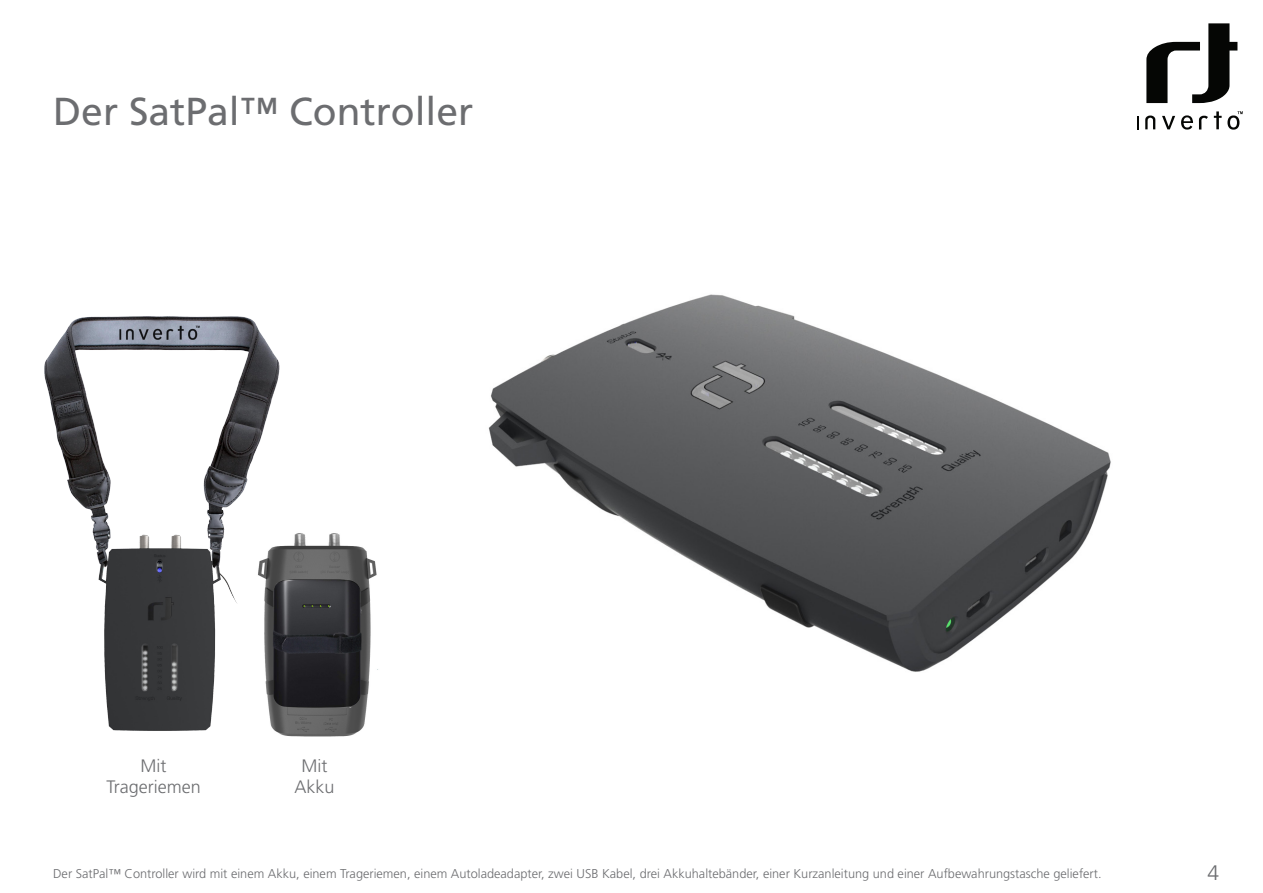
<style>
.page{position:relative;width:1263px;height:893px;background:#fff}
.page>*{position:absolute;margin:0;border:0;box-sizing:border-box;transform-origin:0 0}
.t1{font:39px "Frutiger";color:#6c6d70}
.t2{font:300 21px "Frutiger";color:#6c6d70}
.t3{font:300 18px/21.6px "Frutiger";color:#6c6d70;text-align:center}
.t4{font:300 12.75px "Frutiger";color:#6c6d70}
</style>
<div class="page">
<svg style="left:1146px;top:23px;width:91px;height:80px"></svg>
<svg style="left:1214px;top:111px;width:7px;height:18px"></svg>
<svg style="left:1137px;top:116px;width:2px;height:13px"></svg>
<svg style="left:1162px;top:116px;width:13px;height:13px"></svg>
<svg style="left:1181px;top:115px;width:12px;height:15px"></svg>
<svg style="left:1227px;top:111px;width:16px;height:19px"></svg>
<svg style="left:1199px;top:116px;width:9px;height:14px"></svg>
<svg style="left:1145px;top:116px;width:10px;height:13px"></svg>
<img style="left:44px;top:316px;width:236px;height:415px">
<img style="left:488px;top:294px;width:623px;height:378px">
<img style="left:239px;top:528px;width:139px;height:209px">
<h1 class="t1" style="left:53px;top:88px;width:422px">Der SatPal™ Controller</h1>
<h3 class="t3" style="left:106px;top:754px;width:96px">Mit<br>Trageriemen</h3>
<h3 class="t3" style="left:294px;top:754px;width:42px">Mit<br>Akku</h3>
<p class="t4" style="left:53px;top:866px;width:1050px">Der SatPal™ Controller wird mit einem Akku, einem Trageriemen, einem Autoladeadapter, zwei USB Kabel, drei Akkuhaltebänder, einer Kurzanleitung und einer Aufbewahrungstasche geliefert.</p>
<h2 class="t2" style="left:1207px;top:861px;width:13px">4</h2>
</div>
